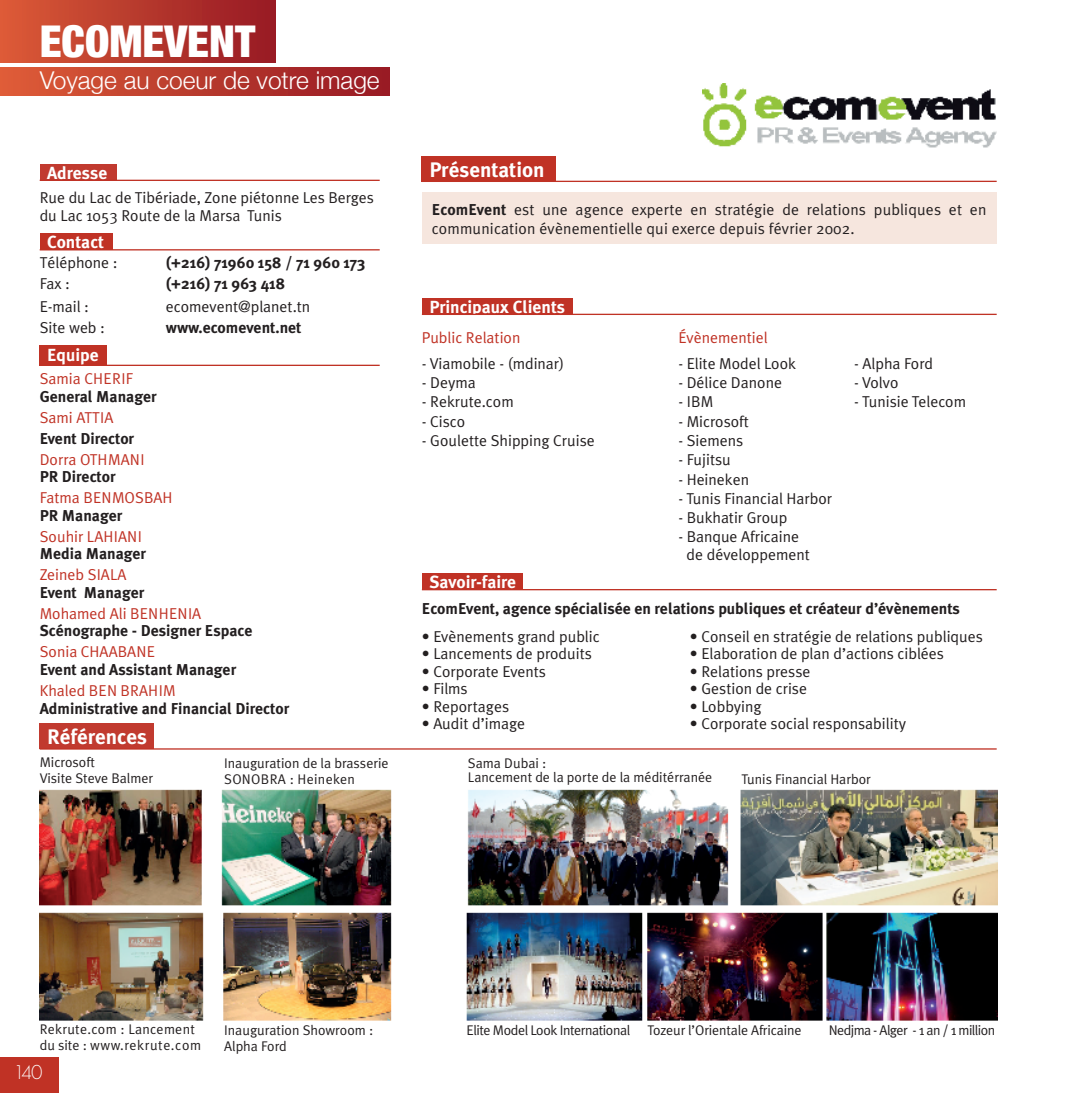
<style>
.page{position:relative;width:1092px;height:1117px;background:#fff}
.page>*{position:absolute;margin:0;border:0;box-sizing:border-box;transform-origin:0 0}
.t1{font:900 condensed 43.75px "Helvetica Neue";color:#fff}
.t2{font:300 24.5px "Helvetica Neue";color:#fff}
.t3{font:700 21px "Meta Plus";color:#fff}
.t4{font:300 19.25px "Geosans";color:#fff}
.t5{font:700 17.5px "Meta Plus";color:#fff}
.t6{font:15.75px/17.5px "Meta Plus Normal";color:#231f20}
.t7{font:700 15.75px "Meta Plus";color:#231f20}
.t8{font:15.75px "Meta Plus Normal";color:#c03225}
.t9{font:14px/15.8px "Meta Plus Normal";color:#231f20}
.t10{font:14px "Meta Plus Normal";letter-spacing:-.03em;color:#231f20}
.t11{font:14px/15.8px "Meta Plus Normal";letter-spacing:.02em;color:#231f20}
.t12{font:14px "Meta Plus Normal";letter-spacing:-.04em;color:#231f20}
.s1{font-family:"Meta Plus";font-weight:700}
</style>
<div class="page">
<div style="left:0;top:1056px;width:58px;height:35px;background:#c03225"></div>
<img style="left:40px;top:789px;width:957px;height:232px">
<div style="left:0;top:0;width:275px;height:63px;background:linear-gradient(to right,#db5b37,#961923)"></div>
<div style="left:0;top:67px;width:389px;height:28px;background:linear-gradient(to right,#dd5c38,#961923)"></div>
<div style="left:40px;top:723px;width:114px;height:25px;background:#c13a2f"></div>
<hr style="left:40px;top:748px;width:956px;height:1px;background:#c03225">
<div style="left:40px;top:345px;width:67px;height:21px;background:#c03225"></div>
<div style="left:40px;top:233px;width:72px;height:17px;background:#c03225"></div>
<div style="left:40px;top:164px;width:77px;height:17px;background:#c13a2f"></div>
<hr style="left:40px;top:364px;width:339px;height:2px;background:#c03225">
<hr style="left:40px;top:249px;width:339px;height:1px;background:#c03225">
<hr style="left:40px;top:180px;width:339px;height:1px;background:#c03225">
<div style="left:422px;top:156px;width:134px;height:26px;background:#c03225"></div>
<hr style="left:422px;top:181px;width:574px;height:1px;background:#c03225">
<div style="left:422px;top:298px;width:150px;height:17px;background:#c03225"></div>
<hr style="left:422px;top:313px;width:574px;height:2px;background:#c03225">
<div style="left:422px;top:573px;width:100px;height:17px;background:#c03225"></div>
<hr style="left:422px;top:589px;width:574px;height:1px;background:#c03225">
<div style="left:422px;top:193px;width:574px;height:51px;background:#f6e6de"></div>
<img style="left:702px;top:83px;width:294px;height:65px">
<h1 class="t1" style="left:40px;top:15px;width:217px">ECOMEVENT</h1>
<h2 class="t2" style="left:40px;top:66px;width:341px">Voyage au coeur de votre image</h2>
<p class="t5" style="left:47px;top:162px;width:62px">Adresse</p>
<p class="t6" style="left:40px;top:189px;width:336px">Rue du Lac de Tibériade, Zone piétonne Les Berges du Lac 1053 Route de la Marsa Tunis</p>
<p class="t6" style="left:40px;top:254px;width:79px">Téléphone :</p>
<p class="t7" style="left:166px;top:253px;width:201px">(+216) 71960 158 / 71 960 173</p>
<p class="t6" style="left:40px;top:275px;width:32px">Fax :</p>
<p class="t7" style="left:166px;top:274px;width:121px">(+216) 71 963 418</p>
<p class="t6" style="left:40px;top:297px;width:51px">E-mail :</p>
<p class="t6" style="left:166px;top:297px;width:146px">ecomevent@planet.tn</p>
<p class="t6" style="left:40px;top:318px;width:67px">Site web :</p>
<p class="t7" style="left:166px;top:318px;width:137px">www.ecomevent.net</p>
<p class="t5" style="left:47px;top:232px;width:58px">Contact</p>
<p class="t5" style="left:47px;top:345px;width:53px">Equipe</p>
<p class="t8" style="left:40px;top:369px;width:95px">Samia CHERIF</p>
<p class="t7" style="left:40px;top:387px;width:118px">General Manager</p>
<p class="t8" style="left:40px;top:408px;width:75px">Sami ATTIA</p>
<p class="t7" style="left:40px;top:429px;width:96px">Event Director</p>
<p class="t8" style="left:40px;top:450px;width:106px">Dorra OTHMANI</p>
<p class="t7" style="left:40px;top:467px;width:77px">PR Director</p>
<p class="t8" style="left:40px;top:488px;width:134px">Fatma BENMOSBAH</p>
<p class="t7" style="left:40px;top:506px;width:84px">PR Manager</p>
<p class="t8" style="left:40px;top:527px;width:104px">Souhir LAHIANI</p>
<p class="t7" style="left:40px;top:544px;width:108px">Media Manager</p>
<p class="t8" style="left:40px;top:565px;width:88px">Zeineb SIALA</p>
<p class="t7" style="left:40px;top:583px;width:106px">Event Manager</p>
<p class="t8" style="left:40px;top:604px;width:163px">Mohamed Ali BENHENIA</p>
<p class="t7" style="left:40px;top:621px;width:214px">Scénographe - Designer Espace</p>
<p class="t8" style="left:40px;top:642px;width:117px">Sonia CHAABANE</p>
<p class="t7" style="left:40px;top:660px;width:198px">Event and Assistant Manager</p>
<p class="t8" style="left:40px;top:681px;width:138px">Khaled BEN BRAHIM</p>
<p class="t7" style="left:40px;top:698px;width:251px">Administrative and Financial Director</p>
<h3 class="t3" style="left:47px;top:724px;width:101px">Références</h3>
<p class="t9" style="left:40px;top:754px;width:115px">Microsoft<br>Visite Steve Balmer</p>
<p class="t9" style="left:224px;top:755px;width:166px">Inauguration de la brasserie<br>SONOBRA : Heineken</p>
<h3 class="t3" style="left:429px;top:157px;width:117px">Présentation</h3>
<p class="t6" style="left:432px;top:200px;width:556px;line-height:19.2px"><span class="s1">EcomEvent</span> est une agence experte en stratégie de relations publiques et en communication évènementielle qui exerce depuis février 2002.</p>
<p class="t5" style="left:429px;top:296px;width:137px">Principaux Clients</p>
<p class="t8" style="left:422px;top:328px;width:100px">Public Relation</p>
<p class="t8" style="left:678px;top:328px;width:91px">Évènementiel</p>
<p class="t6" style="left:422px;top:354px;width:144px">- Viamobile - (mdinar)</p>
<p class="t6" style="left:422px;top:373px;width:55px">- Deyma</p>
<p class="t6" style="left:422px;top:393px;width:93px">- Rekrute.com</p>
<p class="t6" style="left:422px;top:412px;width:45px">- Cisco</p>
<p class="t6" style="left:422px;top:431px;width:174px">- Goulette Shipping Cruise</p>
<p class="t5" style="left:429px;top:571px;width:88px">Savoir-faire</p>
<p class="t6" style="left:678px;top:354px;width:119px">- Elite Model Look</p>
<p class="t6" style="left:678px;top:374px;width:105px">- Délice Danone</p>
<p class="t6" style="left:678px;top:393px;width:37px">- IBM</p>
<p class="t6" style="left:678px;top:412px;width:72px">- Microsoft</p>
<p class="t6" style="left:678px;top:431px;width:66px">- Siemens</p>
<p class="t6" style="left:678px;top:450px;width:54px">- Fujitsu</p>
<p class="t6" style="left:678px;top:470px;width:72px">- Heineken</p>
<p class="t6" style="left:678px;top:489px;width:155px">- Tunis Financial Harbor</p>
<p class="t6" style="left:678px;top:508px;width:111px">- Bukhatir Group</p>
<p class="t6" style="left:686px;top:527px;width:125px;text-indent:-8px">- Banque Africaine de développement</p>
<p class="t6" style="left:854px;top:354px;width:80px">- Alpha Ford</p>
<p class="t6" style="left:854px;top:373px;width:46px">- Volvo</p>
<p class="t6" style="left:854px;top:393px;width:113px">- Tunisie Telecom</p>
<p class="t7" style="left:422px;top:598px;width:539px">EcomEvent, agence spécialisée en relations publiques et créateur d’évènements</p>
<p class="t6" style="left:422px;top:627px;width:179px">• Evènements grand public</p>
<p class="t6" style="left:422px;top:645px;width:171px">• Lancements de produits</p>
<p class="t6" style="left:422px;top:662px;width:126px">• Corporate Events</p>
<p class="t6" style="left:422px;top:680px;width:47px">• Films</p>
<p class="t6" style="left:422px;top:697px;width:89px">• Reportages</p>
<p class="t6" style="left:422px;top:715px;width:105px">• Audit d’image</p>
<p class="t6" style="left:690px;top:627px;width:294px">• Conseil en stratégie de relations publiques</p>
<p class="t6" style="left:690px;top:644px;width:255px">• Elaboration de plan d’actions ciblées</p>
<p class="t6" style="left:690px;top:662px;width:122px">• Relations presse</p>
<p class="t6" style="left:690px;top:679px;width:119px">• Gestion de crise</p>
<p class="t6" style="left:690px;top:697px;width:73px">• Lobbying</p>
<p class="t6" style="left:690px;top:714px;width:218px">• Corporate social responsability</p>
<p class="t9" style="left:468px;top:756px;width:246px;line-height:14px">Sama Dubai :<br>Lancement de la porte de la méditérranée</p>
<p class="t9" style="left:741px;top:771px;width:131px">Tunis Financial Harbor</p>
<p class="t11" style="left:40px;top:1021px;width:163px">Rekrute.com : Lancement du site : www.rekrute.com</p>
<p class="t4" style="left:14px;top:1061px;width:30px">140</p>
<p class="t9" style="left:224px;top:1022px;width:151px">Inauguration Showroom :<br>Alpha Ford</p>
<p class="t10" style="left:466px;top:1021px;width:336px">Elite Model Look International Tozeur l’Orientale Africaine</p>
<p class="t12" style="left:828px;top:1021px;width:168px">Nedjma - Alger - 1 an / 1 million</p>
</div>
